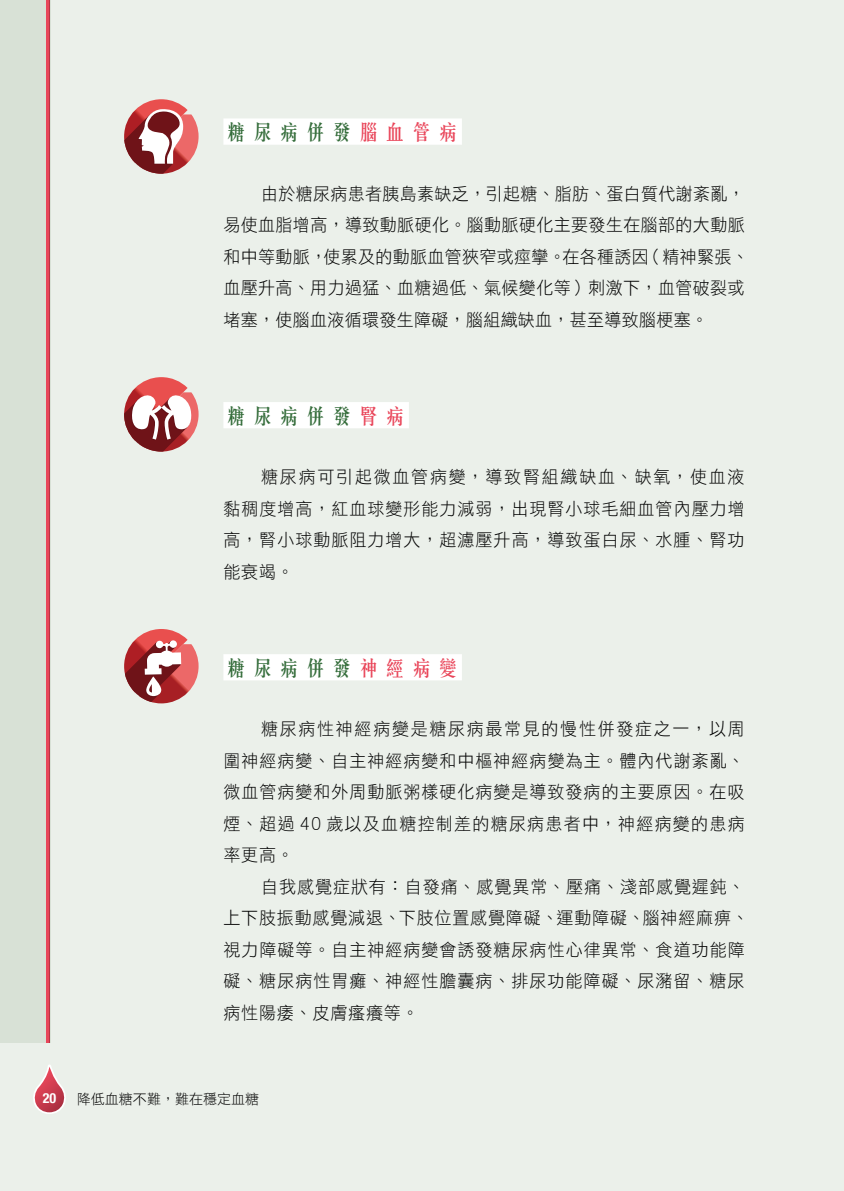
<style>
.page{position:relative;width:844px;height:1191px;background:#fff}
.page>*{position:absolute;margin:0;border:0;box-sizing:border-box;transform-origin:0 0}
.t1{font:500 21px "C Song 3 HK";letter-spacing:.3em;color:#356d3b}
.t2{font:17.5px/31.5px "DF Hei HK W3";letter-spacing:.05em;color:#000;text-align:justify}
.t3{font:17.5px/31.5px "DF Hei HK W3";letter-spacing:.02em;color:#000}
.t4{font:14px "DF Hei HK W3";color:#000}
.t5{font:700 condensed 14px "Helvetica Neue";color:#fff}
.s1{color:#e9465a}
</style>
<div class="page">
<div style="left:0;top:0;width:843px;height:1191px;background:#ebf0ea"></div>
<div style="left:0;top:0;width:51px;height:1042px;background:#d8e1d6"></div>
<hr style="left:47px;top:0;width:2px;height:1042px;background:#e8465a">
<svg style="left:33px;top:1065px;width:33px;height:49px"></svg>
<div style="left:223px;top:118px;width:239px;height:27px;background:#fff"></div>
<div style="left:223px;top:402px;width:186px;height:26px;background:#fff"></div>
<div style="left:223px;top:654px;width:239px;height:26px;background:#fff"></div>
<svg style="left:124px;top:377px;width:74px;height:74px"></svg>
<svg style="left:124px;top:629px;width:74px;height:74px"></svg>
<svg style="left:124px;top:99px;width:74px;height:75px"></svg>
<p class="t1" style="left:226px;top:116px;width:234px">糖尿病併發<span class="s1">腦血管病</span></p>
<p class="t3" style="left:223px;top:177px;width:527px;text-indent:38px">由於糖尿病患者胰島素缺乏，引起糖、脂肪、蛋白質代謝紊亂，易使血脂增高，導致動脈硬化。腦動脈硬化主要發生在腦部的大動脈和中等動脈，使累及的動脈血管狹窄或痙攣。在各種誘因（精神緊張、血壓升高、用力過猛、血糖過低、氣候變化等）刺激下，血管破裂或堵塞，使腦血液循環發生障礙，腦組織缺血，甚至導致腦梗塞。</p>
<p class="t1" style="left:226px;top:400px;width:181px">糖尿病併發<span class="s1">腎病</span></p>
<p class="t2" style="left:223px;top:461px;width:522px;text-indent:38px">糖尿病可引起微血管病變，導致腎組織缺血、缺氧，使血液黏稠度增高，紅血球變形能力減弱，出現腎小球毛細血管內壓力增高，腎小球動脈阻力增大，超濾壓升高，導致蛋白尿、水腫、腎功能衰竭。</p>
<p class="t1" style="left:226px;top:652px;width:234px">糖尿病併發<span class="s1">神經病變</span></p>
<p class="t2" style="left:223px;top:713px;width:522px;text-indent:38px">糖尿病性神經病變是糖尿病最常見的慢性併發症之一，以周圍神經病變、自主神經病變和中樞神經病變為主。體內代謝紊亂、微血管病變和外周動脈粥樣硬化病變是導致發病的主要原因。在吸煙、超過 40 歲以及血糖控制差的糖尿病患者中，神經病變的患病率更高。</p>
<p class="t2" style="left:223px;top:870px;width:527px;text-align:left;text-indent:38px">自我感覺症狀有：自發痛、感覺異常、壓痛、淺部感覺遲鈍、上下肢振動感覺減退、下肢位置感覺障礙、運動障礙、腦神經麻痹、視力障礙等。自主神經病變會誘發糖尿病性心律異常、食道功能障礙、糖尿病性胃癱、神經性膽囊病、排尿功能障礙、尿瀦留、糖尿病性陽痿、皮膚瘙癢等。</p>
<p class="t5" style="left:43px;top:1086px;width:15px">20</p>
<p class="t4" style="left:77px;top:1091px;width:183px">降低血糖不難，難在穩定血糖</p>
</div>
